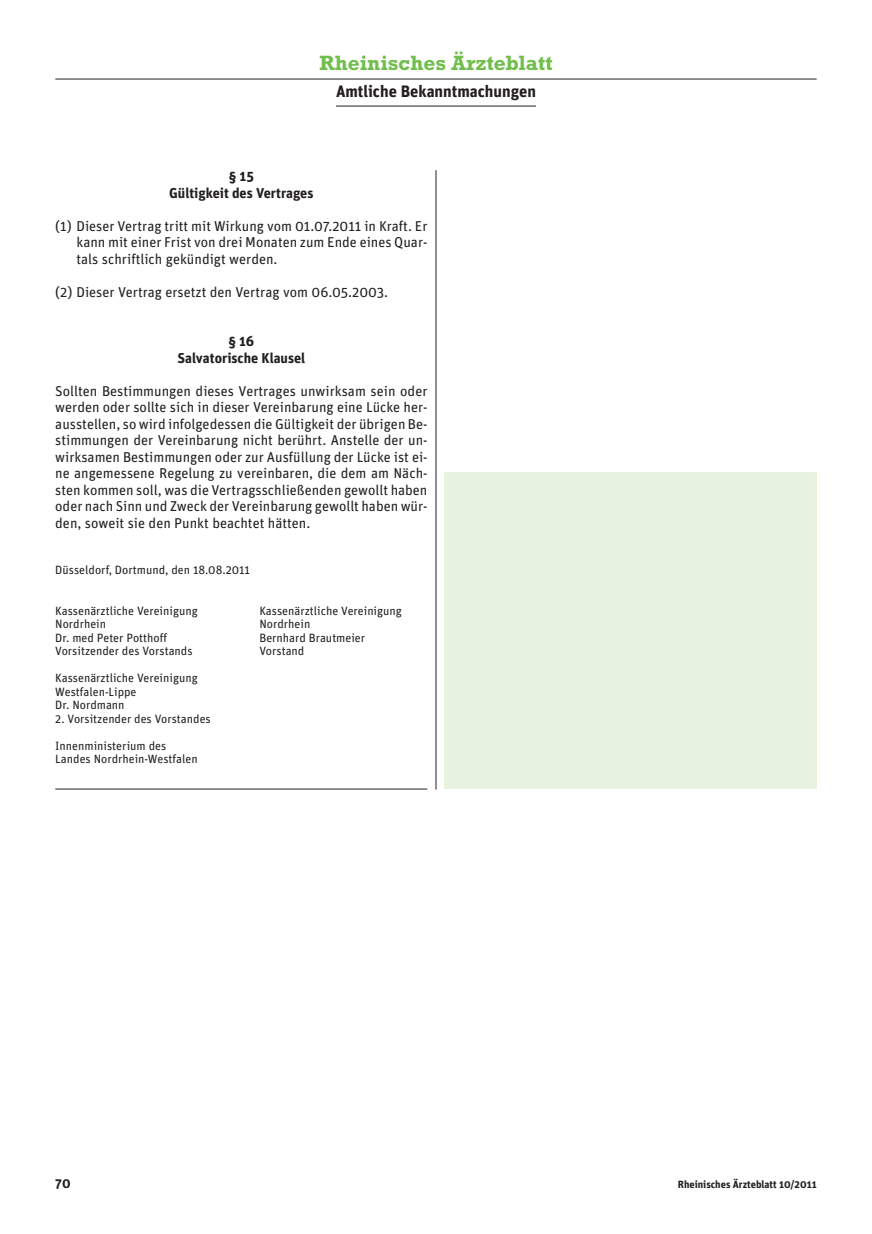
<style>
.page{position:relative;width:872px;height:1234px;background:#fff}
.page>*{position:absolute;margin:0;border:0;box-sizing:border-box;transform-origin:0 0}
.t1{font:700 21px "Rockwell";color:#70bf4c}
.t2{font:700 16.5px "Unit";color:#231f20}
.t3{font:14.25px/16.5px "Unit";color:#231f20;text-align:justify}
.t4{font:700 14.25px/16.5px "Unit";color:#231f20;text-align:center}
.t5{font:700 13.5px "Unit";color:#231f20}
.t6{font:12px/13.5px "Unit";color:#231f20}
.t7{font:700 10.5px "Unit";color:#231f20}
</style>
<div class="page">
<hr style="left:55px;top:79px;width:761px;height:1px;background:#231f20">
<hr style="left:336px;top:106px;width:200px;height:1px;background:#231f20">
<hr style="left:436px;top:170px;width:1px;height:619px;background:#231f20">
<div style="left:444px;top:472px;width:372px;height:316px;background:#e7f2df"></div>
<hr style="left:55px;top:788px;width:372px;height:1px;background:#231f20">
<h1 class="t1" style="left:319px;top:56px;width:235px">Rheinisches Ärzteblatt</h1>
<p class="t2" style="left:336px;top:86px;width:201px">Amtliche Bekanntmachungen</p>
<p class="t4" style="left:169px;top:169px;width:146px">§ 15<br>Gültigkeit des Vertrages</p>
<p class="t3" style="left:76px;top:219px;width:352px;text-indent:-21px">(1) Dieser Vertrag tritt mit Wirkung vom 01.07.2011 in Kraft. Er kann mit einer Frist von drei Monaten zum Ende eines Quar&shy;tals schriftlich gekündigt werden.</p>
<p class="t3" style="left:55px;top:285px;width:334px">(2) Dieser Vertrag ersetzt den Vertrag vom 06.05.2003.</p>
<p class="t4" style="left:177px;top:334px;width:129px">§ 16<br>Salvatorische Klausel</p>
<p class="t3" style="left:55px;top:384px;width:374px">Sollten Bestimmungen dieses Vertrages unwirksam sein oder werden oder sollte sich in dieser Vereinbarung eine Lücke her&shy;ausstellen, so wird infolgedessen die Gültigkeit der übrigen Be&shy;stimmungen der Vereinbarung nicht berührt. Anstelle der un&shy;wirksamen Bestimmungen oder zur Ausfüllung der Lücke ist ei&shy;ne angemessene Regelung zu vereinbaren, die dem am Näch&shy;sten kommen soll, was die Vertragsschließenden gewollt haben oder nach Sinn und Zweck der Vereinbarung gewollt haben wür&shy;den, soweit sie den Punkt beachtet hätten.</p>
<p class="t6" style="left:55px;top:564px;width:196px">Düsseldorf, Dortmund, den 18.08.2011</p>
<p class="t6" style="left:55px;top:605px;width:144px">Kassenärztliche Vereinigung</p>
<p class="t6" style="left:259px;top:605px;width:144px">Kassenärztliche Vereinigung</p>
<p class="t6" style="left:55px;top:618px;width:52px">Nordrhein</p>
<p class="t6" style="left:259px;top:618px;width:52px">Nordrhein</p>
<p class="t6" style="left:55px;top:632px;width:113px">Dr. med Peter Potthoff</p>
<p class="t6" style="left:259px;top:632px;width:107px">Bernhard Brautmeier</p>
<p class="t6" style="left:55px;top:645px;width:139px">Vorsitzender des Vorstands</p>
<p class="t6" style="left:259px;top:645px;width:46px">Vorstand</p>
<p class="t6" style="left:55px;top:672px;width:144px">Kassenärztliche Vereinigung<br>Westfalen-Lippe<br>Dr. Nordmann</p>
<p class="t6" style="left:55px;top:713px;width:157px">2. Vorsitzender des Vorstandes</p>
<p class="t6" style="left:55px;top:740px;width:144px">Innenministerium des<br>Landes Nordrhein-Westfalen</p>
<p class="t5" style="left:55px;top:1178px;width:17px">70</p>
<p class="t7" style="left:678px;top:1180px;width:140px">Rheinisches Ärzteblatt 10/2011</p>
</div>
